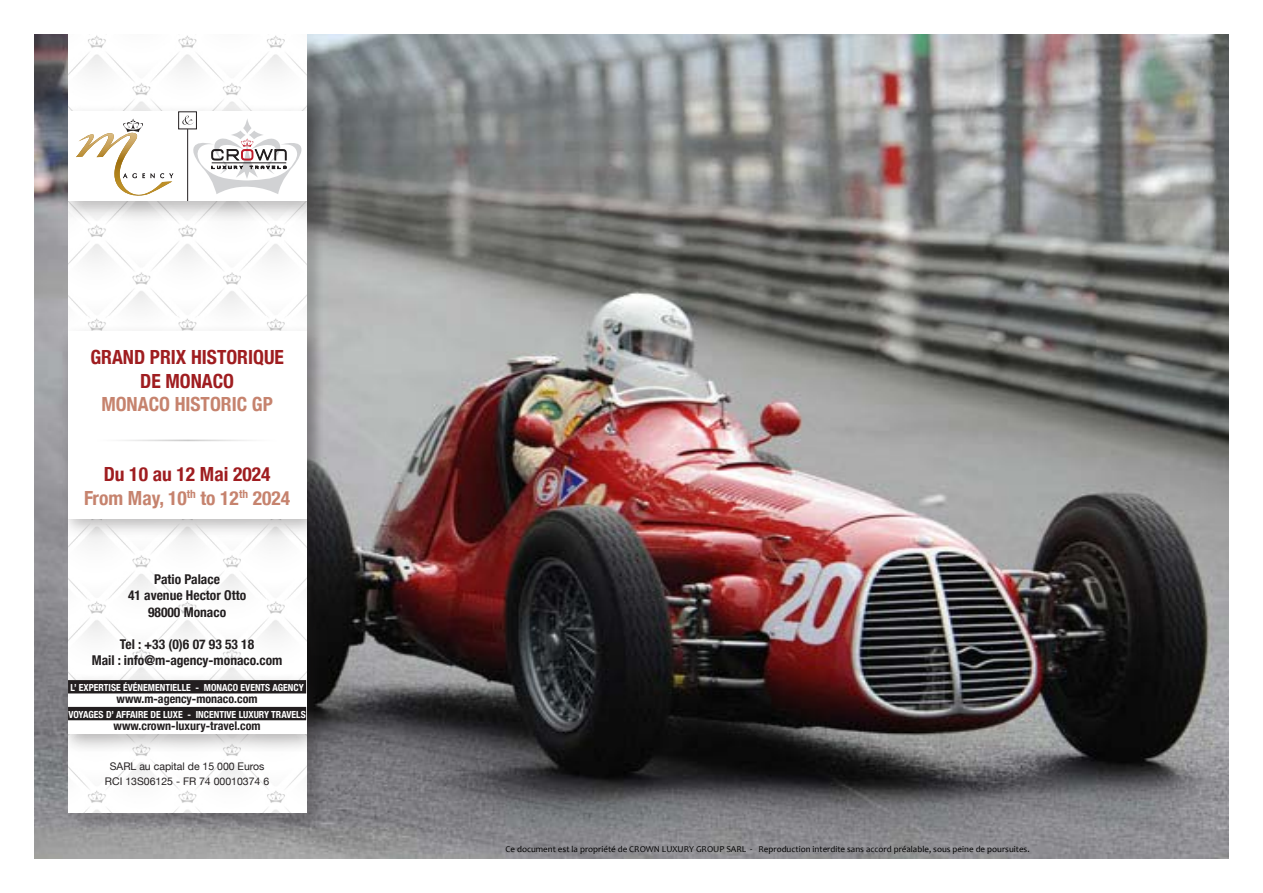
<style>
.page{position:relative;width:1263px;height:893px;background:#fff}
.page>*{position:absolute;margin:0;border:0;box-sizing:border-box;transform-origin:0 0}
.t1{font:700 condensed 19.5px/23.4px "Helvetica Neue";color:#c6836e;text-align:center}
.t2{font:700 condensed 19.5px/23.4px "Helvetica Neue";color:#9f1d20;text-align:center}
.t3{font:700 condensed 13.5px/16.2px "Helvetica Neue";color:#231f20;text-align:center}
.t4{font:700 condensed 12px "Helvetica Neue";color:#231f20}
.t5{font:10.5px/15px "Helvetica Neue";color:#231f20;text-align:center}
.t6{font:700 condensed 9.75px "Helvetica Neue";color:#fff}
.t7{font:9px "Candara";color:#000}
.s1{color:#9f1d20}
</style>
<div class="page">
<img style="left:34px;top:34px;width:1195px;height:825px">
<div style="left:70px;top:36px;width:255px;height:795px;background:#231f20;opacity:.2"></div>
<img style="left:68px;top:34px;width:238px;height:778px">
<div style="left:58px;top:324px;width:266px;height:215px;background:#231f20;opacity:.3"></div>
<div style="left:68px;top:332px;width:238px;height:187px;background:#fff"></div>
<div style="left:58px;top:104px;width:266px;height:118px;background:#231f20;opacity:.3"></div>
<div style="left:68px;top:112px;width:238px;height:89px;background:#fff"></div>
<svg style="left:76px;top:118px;width:97px;height:88px"></svg>
<div style="left:178px;top:112px;width:19px;height:17px;border:1px solid #231f20"></div>
<hr style="left:187px;top:129px;width:1px;height:72px;background:#231f20">
<svg style="left:182px;top:116px;width:120px;height:78px"></svg>
<div style="left:58px;top:672px;width:267px;height:82px;background:#231f20;opacity:.3"></div>
<div style="left:68px;top:680px;width:238px;height:53px;background:#fff"></div>
<div style="left:69px;top:681px;width:236px;height:12px;background:#231f20"></div>
<div style="left:68px;top:680px;width:238px;height:13px;border:2px solid #231f20"></div>
<div style="left:69px;top:708px;width:236px;height:11px;background:#231f20"></div>
<div style="left:68px;top:707px;width:238px;height:13px;border:2px solid #231f20"></div>
<h1 class="t2" style="left:90px;top:344px;width:195px">GRAND PRIX HISTORIQUE<br>DE MONACO</h1>
<h1 class="t1" style="left:101px;top:391px;width:173px">MONACO HISTORIC GP</h1>
<h1 class="t1" style="left:84px;top:461px;width:208px"><span class="s1">Du 10 au 12 Mai 2024<br></span>From May, 10<sup>th</sup> to 12<sup>th</sup> 2024</h1>
<h2 class="t3" style="left:128px;top:570px;width:120px">Patio Palace<br>41 avenue Hector Otto<br>98000 Monaco</h2>
<h2 class="t3" style="left:92px;top:635px;width:192px">Tel : +33 (0)6 07 93 53 18<br>Mail : info@m-agency-monaco.com</h2>
<p class="t6" style="left:70px;top:679px;width:235px">L’ EXPERTISE ÉVÉNEMENTIELLE - MONACO EVENTS AGENCY</p>
<h3 class="t4" style="left:117px;top:689px;width:142px">www.m-agency-monaco.com</h3>
<p class="t6" style="left:68px;top:706px;width:239px">VOYAGES D’ AFFAIRE DE LUXE - INCENTIVE LUXURY TRAVELS</p>
<h3 class="t4" style="left:114px;top:716px;width:148px">www.crown-luxury-travel.com</h3>
<p class="t5" style="left:105px;top:760px;width:166px">SARL au capital de 15 000 Euros<br>RCI 13S06125 - FR 74 00010374 6</p>
<p class="t7" style="left:505px;top:843px;width:526px">Ce document est la propriété de CROWN LUXURY GROUP SARL - Reproduction interdite sans accord préalable, sous peine de poursuites.</p>
</div>
